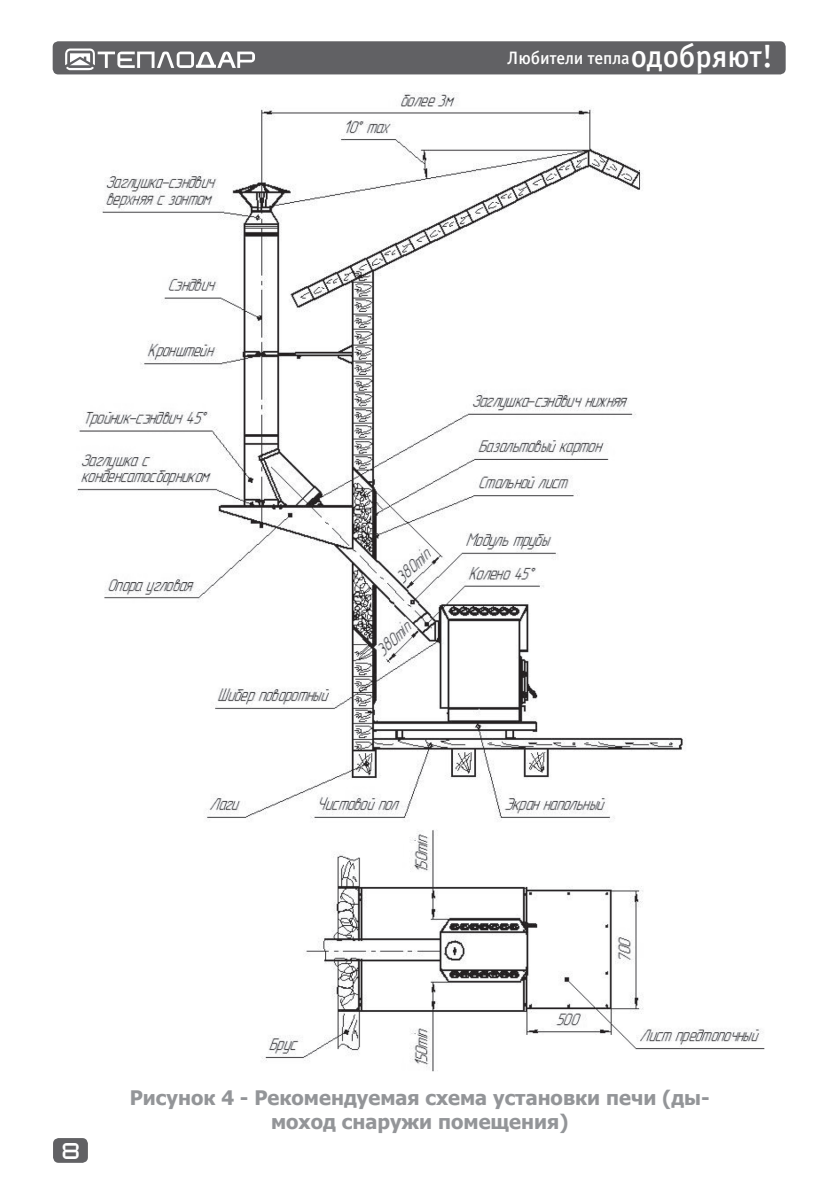
<style>
.page{position:relative;width:840px;height:1191px;background:#fff}
.page>*{position:absolute;margin:0;border:0;box-sizing:border-box;transform-origin:0 0}
.t1{font:700 20px/24px "Tahoma";color:#939598;text-align:center}
.t2{font:18px "Officina Sans Medium C";letter-spacing:-.005em;color:#fff}
.t3{font:16px "teplodar";color:#fff}
.s1{font-size:32px}
</style>
<div class="page">
<div style="left:53px;top:1138px;width:35px;height:24px;background:#616164;border-radius:6px"></div>
<div style="left:53px;top:41px;width:732px;height:33px;background:#616164;border-radius:6px"></div>
<svg style="left:65px;top:48px;width:190px;height:22px"></svg>
<img style="left:77px;top:92px;width:687px;height:979px">
<p class="t2" style="left:507px;top:48px;width:267px">Любители тепла<span class="s1">одобряют!</span></p>
<p class="t3" style="left:63px;top:1144px;width:18px">8</p>
<p class="t1" style="left:130px;top:1084px;width:581px">Рисунок 4 - Рекомендуемая схема установки печи (ды&shy;моход снаружи помещения)</p>
</div>
